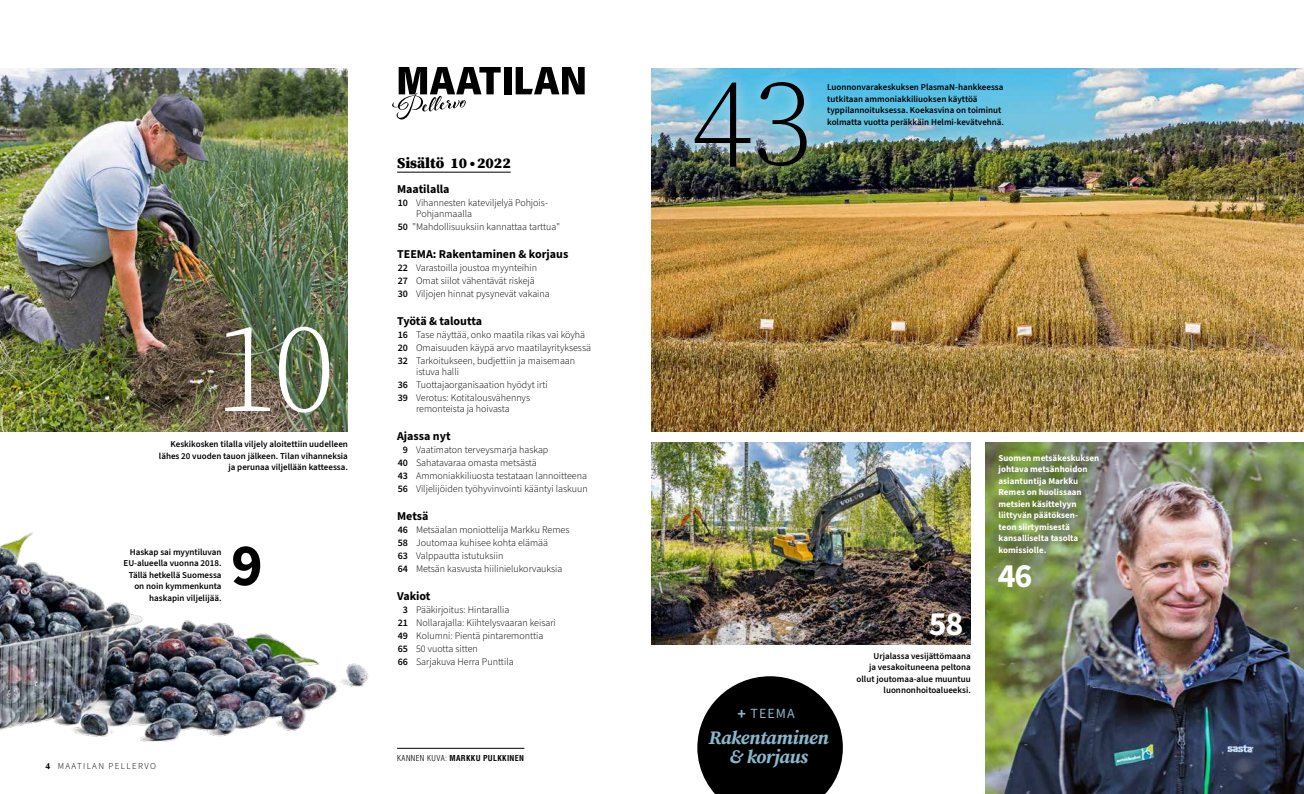
<style>
.page{position:relative;width:1304px;height:794px;background:#fff}
.page>*{position:absolute;margin:0;border:0;box-sizing:border-box;transform-origin:0 0}
.t1{font:300 127px "Source Serif 4";color:#fff}
.t2{font:300 124.1px "Source Serif 4";color:#000}
.t3{font:700 60px "Source Sans 3";color:#000}
.t4{font:700 34px "Source Sans 3";color:#fff}
.t5{font:italic 700 19px/19px "Source Serif 4";letter-spacing:-.02em;color:#89b7cb;text-align:center}
.t6{font:900 15px "Source Serif 4";color:#000}
.t7{font:14px "Source Sans 3";letter-spacing:.08em;color:#89b7cb}
.t8{font:700 12px "Source Sans 3";color:#000}
.t9{font:700 12px "Source Sans 3";letter-spacing:-.02em;color:#000}
.t10{font:300 10px/13px "Source Sans 3";color:#000}
.t11{font:600 9px/11.5px "Source Sans 3";color:#000;text-align:right}
.t12{font:700 9px/11.5px "Source Sans 3";color:#fff}
.t13{font:300 9px "Source Sans 3";letter-spacing:.15em;color:#000}
.t14{font:700 condensed 8px "Helvetica LT Std";letter-spacing:.04em;color:#000}
.s1{font-family:"Source Serif 4";font-weight:700}
.s2{font-weight:600}
.s3{font-weight:300}
.s4{font-weight:700;font-size:16px}
</style>
<div class="page">
<img style="left:0;top:532px;width:369px;height:210px">
<div style="left:504px;top:67px;width:7px;height:27px;background:#000"></div>
<svg style="left:516px;top:67px;width:69px;height:27px"></svg>
<svg style="left:392px;top:67px;width:109px;height:53px"></svg>
<hr style="left:397px;top:748px;width:127px;height:1px;background:#000">
<svg style="left:697px;top:676px;width:146px;height:118px"></svg>
<hr style="left:397px;top:172px;width:114px;height:1px;background:#000">
<img style="left:0;top:68px;width:348px;height:363px">
<img style="left:652px;top:68px;width:652px;height:363px">
<img style="left:985px;top:442px;width:319px;height:352px">
<img style="left:652px;top:442px;width:319px;height:202px">
<div style="left:683px;top:70px;width:136px;height:109px;background:#fff;opacity:.5"></div>
<div style="left:983px;top:439px;width:130px;height:129px;background:#000;opacity:.35"></div>
<h1 class="t1" style="left:215px;top:287px;width:122px">10</h1>
<p class="t11" style="left:159px;top:439px;width:191px">Keskikosken tilalla viljely aloitettiin uudelleen lähes 20 vuoden tauon jälkeen. Tilan vihanneksia ja perunaa viljellään katteessa.</p>
<p class="t11" style="left:124px;top:546px;width:100px">Haskap sai myyntiluvan<br>EU-alueella vuonna 2018.<br>Tällä hetkellä Suomessa on noin kymmenkunta haskapin viljelijää.</p>
<h3 class="t3" style="left:231px;top:524px;width:33px">9</h3>
<p class="t13" style="left:45px;top:760px;width:112px"><span class="s1">4</span> MAATILAN PELLERVO</p>
<h3 class="t6" style="left:397px;top:153px;width:115px">Sisältö 10 ● 2022</h3>
<p class="t8" style="left:397px;top:181px;width:54px">Maatilalla</p>
<p class="t10" style="left:416px;top:198px;width:133px;line-height:11px;text-indent:-18px"><span class="s2">10</span> Vihannesten kateviljelyä Pohjois-<br>Pohjanmaalla</p>
<p class="t10" style="left:398px;top:220px;width:164px"><span class="s2">50</span> "Mahdollisuuksiin kannattaa tarttua"</p>
<p class="t8" style="left:397px;top:246px;width:173px">TEEMA: Rakentaminen &amp; korjaus</p>
<p class="t10" style="left:398px;top:261px;width:153px"><span class="s2">22</span> Varastoilla joustoa myynteihin<br><span class="s2">27</span> Omat siilot vähentävät riskejä<br><span class="s2">30</span> Viljojen hinnat pysynevät vakaina</p>
<p class="t9" style="left:397px;top:313px;width:86px">Työtä &amp; taloutta</p>
<p class="t10" style="left:398px;top:328px;width:195px"><span class="s2">16</span> Tase näyttää, onko maatila rikas vai köyhä<br><span class="s2">20</span> Omaisuuden käypä arvo maatilayrityksessä<br><span class="s2">32</span> Tarkoitukseen, budjettiin ja maisemaan</p>
<p class="t10" style="left:398px;top:365px;width:151px;text-indent:18px">istuva halli<br><span class="s2">36</span> Tuottajaorganisaation hyödyt irti<br><span class="s2">39</span> Verotus: Kotitalousvähennys</p>
<p class="t10" style="left:416px;top:402px;width:95px">remonteista ja hoivasta</p>
<p class="t8" style="left:397px;top:428px;width:55px">Ajassa nyt</p>
<p class="t10" style="left:398px;top:443px;width:191px;text-indent:5px"><span class="s2">9</span> Vaatimaton terveysmarja haskap<br><span class="s2">40</span> Sahatavaraa omasta metsästä<br><span class="s2">43</span> Ammoniakkiliuosta testataan lannoitteena <span class="s2">56</span> Viljelijöiden työhyvinvointi kääntyi laskuun</p>
<p class="t8" style="left:397px;top:508px;width:33px">Metsä</p>
<p class="t10" style="left:398px;top:523px;width:173px"><span class="s2">46</span> Metsäalan moniottelija Markku Remes <span class="s2">58</span> Joutomaa kuhisee kohta elämää<br><span class="s2">63</span> Valppautta istutuksiin<br><span class="s2">64</span> Metsän kasvusta hiilinielukorvauksia</p>
<p class="t8" style="left:397px;top:588px;width:35px">Vakiot</p>
<p class="t10" style="left:398px;top:603px;width:160px;text-indent:5px"><span class="s2">3</span> Pääkirjoitus: Hintarallia<br><span class="s2">21</span> Nollarajalla: Kiihtelysvaaran keisari<br><span class="s2">49</span> Kolumni: Pientä pintaremonttia<br><span class="s2">65</span> 50 vuotta sitten<br><span class="s2">66</span> Sarjakuva Herra Punttila</p>
<p class="t14" style="left:397px;top:753px;width:128px"><span class="s3">KANNEN KUVA:</span> MARKKU PULKKINEN</p>
<h2 class="t2" style="left:691px;top:43px;width:124px">43</h2>
<p class="t11" style="left:827px;top:82px;width:178px;text-align:left">Luonnonvarakeskuksen PlasmaN-hankkeessa tutkitaan ammoniakkiliuoksen käyttöä typpilannoituksessa. Koekasvina on toiminut kolmatta vuotta peräkkäin Helmi-kevätvehnä.</p>
<h3 class="t4" style="left:929px;top:600px;width:36px">58</h3>
<p class="t11" style="left:857px;top:650px;width:116px">Urjalassa vesijättömaana<br>ja vesakoituneena peltona ollut joutomaa-alue muuntuu luonnonhoitoalueeksi.</p>
<p class="t12" style="left:999px;top:452px;width:102px">Suomen metsäkeskuksen johtava metsänhoidon asiantuntija Markku<br>Remes on huolissaan metsien käsittelyyn liittyvän päätöksen-<br>teon siirtymisestä kansalliselta tasolta komissiolle.</p>
<h3 class="t4" style="left:998px;top:552px;width:36px">46</h3>
<h3 class="t7" style="left:738px;top:704px;width:59px"><span class="s4">+</span> TEEMA</h3>
<h3 class="t5" style="left:709px;top:727px;width:122px">Rakentaminen &amp; korjaus</h3>
</div>
